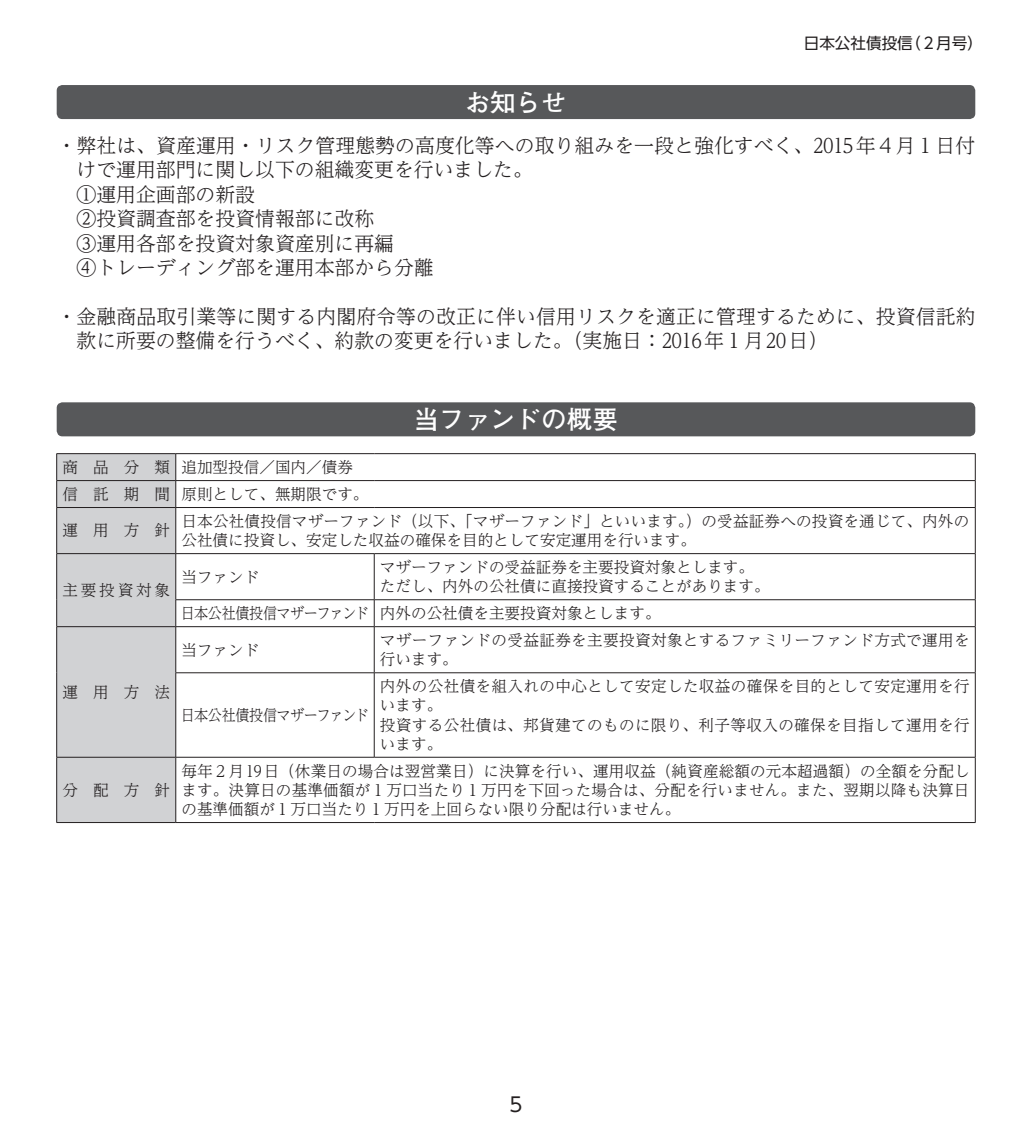
<style>
.page{position:relative;width:1032px;height:1134px;background:#fff}
.page>*{position:absolute;margin:0;border:0;box-sizing:border-box;transform-origin:0 0}
.t1{font:700 25.6px "Futo Go B101 Pro";color:#fff}
.t2{font:300 19.8px/24.4px "UD Reimin Pro";color:#231f20}
.t3{font:19.8px "UD Shin Go Pro";color:#231f20}
.t4{font:300 15.6px/19.2px "UD Reimin Pro";color:#231f20}
.t5{font:300 15.6px/19.2px "UD Reimin Pro";letter-spacing:.025em;color:#231f20}
.t6{font:300 15.6px "UD Reimin Pro";color:#231f20;scale:.9 1}
.t7{font:300 15.6px "UD Reimin Pro";letter-spacing:-.035em;color:#231f20;scale:.9 1}
.t8{font:15.6px "UD Shin Go Pro";color:#231f20}
</style>
<div class="page">
<div style="left:57px;top:85px;width:918px;height:34px;background:#57585a;border-radius:6px"></div>
<div style="left:57px;top:402px;width:918px;height:34px;background:#57585a;border-radius:6px"></div>
<hr style="left:56px;top:453px;width:120px;height:1px;background:#231f20">
<hr style="left:176px;top:453px;width:198px;height:1px;background:#231f20">
<hr style="left:374px;top:453px;width:601px;height:1px;background:#231f20">
<hr style="left:176px;top:480px;width:198px;height:1px;background:#231f20">
<hr style="left:374px;top:480px;width:601px;height:1px;background:#231f20">
<svg style="left:975px;top:454px;width:1px;height:53px"></svg>
<hr style="left:176px;top:507px;width:198px;height:1px;background:#231f20">
<hr style="left:374px;top:507px;width:601px;height:1px;background:#231f20">
<hr style="left:975px;top:508px;width:1px;height:45px;background:#231f20">
<hr style="left:176px;top:553px;width:198px;height:1px;background:#231f20">
<hr style="left:374px;top:553px;width:601px;height:1px;background:#231f20">
<hr style="left:374px;top:554px;width:1px;height:45px;background:#231f20">
<hr style="left:975px;top:554px;width:1px;height:45px;background:#231f20">
<hr style="left:175px;top:599px;width:199px;height:1px;background:#231f20">
<div style="left:56px;top:454px;width:120px;height:368px;background:#d1d2d4"></div>
<hr style="left:374px;top:599px;width:601px;height:1px;background:#231f20">
<svg style="left:374px;top:600px;width:1px;height:26px"></svg>
<svg style="left:975px;top:600px;width:1px;height:26px"></svg>
<hr style="left:56px;top:626px;width:120px;height:1px;background:#231f20">
<hr style="left:56px;top:627px;width:1px;height:46px;background:#231f20">
<hr style="left:176px;top:626px;width:198px;height:1px;background:#231f20">
<hr style="left:175px;top:627px;width:1px;height:45px;background:#231f20">
<hr style="left:374px;top:626px;width:601px;height:1px;background:#231f20">
<hr style="left:374px;top:627px;width:1px;height:45px;background:#231f20">
<hr style="left:975px;top:627px;width:1px;height:45px;background:#231f20">
<hr style="left:56px;top:673px;width:1px;height:84px;background:#231f20">
<hr style="left:175px;top:672px;width:199px;height:1px;background:#231f20">
<hr style="left:175px;top:673px;width:1px;height:84px;background:#231f20">
<hr style="left:374px;top:672px;width:601px;height:1px;background:#231f20">
<hr style="left:374px;top:673px;width:1px;height:84px;background:#231f20">
<hr style="left:975px;top:673px;width:1px;height:84px;background:#231f20">
<hr style="left:56px;top:757px;width:120px;height:1px;background:#231f20">
<hr style="left:56px;top:757px;width:1px;height:65px;background:#231f20">
<hr style="left:176px;top:757px;width:198px;height:1px;background:#231f20">
<hr style="left:175px;top:757px;width:1px;height:65px;background:#231f20">
<hr style="left:374px;top:757px;width:601px;height:1px;background:#231f20">
<hr style="left:975px;top:757px;width:1px;height:65px;background:#231f20">
<hr style="left:56px;top:822px;width:120px;height:1px;background:#231f20">
<hr style="left:176px;top:822px;width:198px;height:1px;background:#231f20">
<hr style="left:374px;top:822px;width:601px;height:1px;background:#231f20">
<p class="t8" style="left:804px;top:31px;width:181px">日本公社債投信（２月号）</p>
<h1 class="t1" style="left:465px;top:82px;width:104px">お知らせ</h1>
<p class="t2" style="left:77px;top:133px;width:900px;text-indent:-20px">・弊社は、資産運用・リスク管理態勢の高度化等への取り組みを一段と強化すべく、2015年4 月1日付けで運用部門に関し以下の組織変更を行いました。<br>①運用企画部の新設<br>②投資調査部を投資情報部に改称<br>③運用各部を投資対象資産別に再編<br>④トレーディング部を運用本部から分離</p>
<p class="t2" style="left:77px;top:303px;width:900px;text-indent:-20px">・金融商品取引業等に関する内閣府令等の改正に伴い信用リスクを適正に管理するために、投資信託約款に所要の整備を行うべく、約款の変更を行いました。（実施日：2016年1月 20日）</p>
<h1 class="t1" style="left:414px;top:399px;width:206px">当ファンドの概要</h1>
<p class="t4" style="left:62px;top:453px;width:308px;line-height:27px">商 品 分 類 追加型投信／国内／債券信 託 期 間 原則として、無期限です。</p>
<p class="t4" style="left:62px;top:520px;width:109px">運用方針</p>
<p class="t4" style="left:181px;top:511px;width:789px">日本公社債投信マザーファンド（以下、「マザーファンド」といいます。）の受益証券への投資を通じて、内外の公社債に投資し、安定した収益の確保を目的として安定運用を行います。</p>
<p class="t4" style="left:62px;top:580px;width:109px">主要投資対象</p>
<p class="t4" style="left:181px;top:566px;width:79px">当ファンド</p>
<p class="t4" style="left:380px;top:557px;width:391px">マザーファンドの受益証券を主要投資対象とします。ただし、内外の公社債に直接投資することがあります。</p>
<p class="t6" style="left:181px;top:600px;width:535px">日本公社債投信マザーファンド 内外の公社債を主要投資対象とします。</p>
<p class="t4" style="left:62px;top:682px;width:109px">運用方法</p>
<p class="t4" style="left:62px;top:780px;width:109px">分配方針</p>
<p class="t4" style="left:181px;top:640px;width:79px">当ファンド</p>
<p class="t5" style="left:380px;top:630px;width:591px">マザーファンドの受益証券を主要投資対象とするファミリーファンド方式で運用を行います。</p>
<p class="t7" style="left:181px;top:702px;width:211px">日本公社債投信マザーファンド</p>
<p class="t5" style="left:380px;top:676px;width:591px">内外の公社債を組入れの中心として安定した収益の確保を目的として安定運用を行います。<br>投資する公社債は、邦貨建てのものに限り、利子等収入の確保を目指して運用を行います。</p>
<p class="t4" style="left:181px;top:760px;width:790px;text-align:justify">毎年2月 19日（休業日の場合は翌営業日）に決算を行い、運用収益（純資産総額の元本超過額）の全額を分配します。決算日の基準価額が1万口当たり1万円を下回った場合は、分配を行いません。また、翌期以降も決算日の基準価額が1万口当たり1万円を上回らない限り分配は行いません。</p>
<p class="t3" style="left:509px;top:1088px;width:15px">5</p>
</div>
